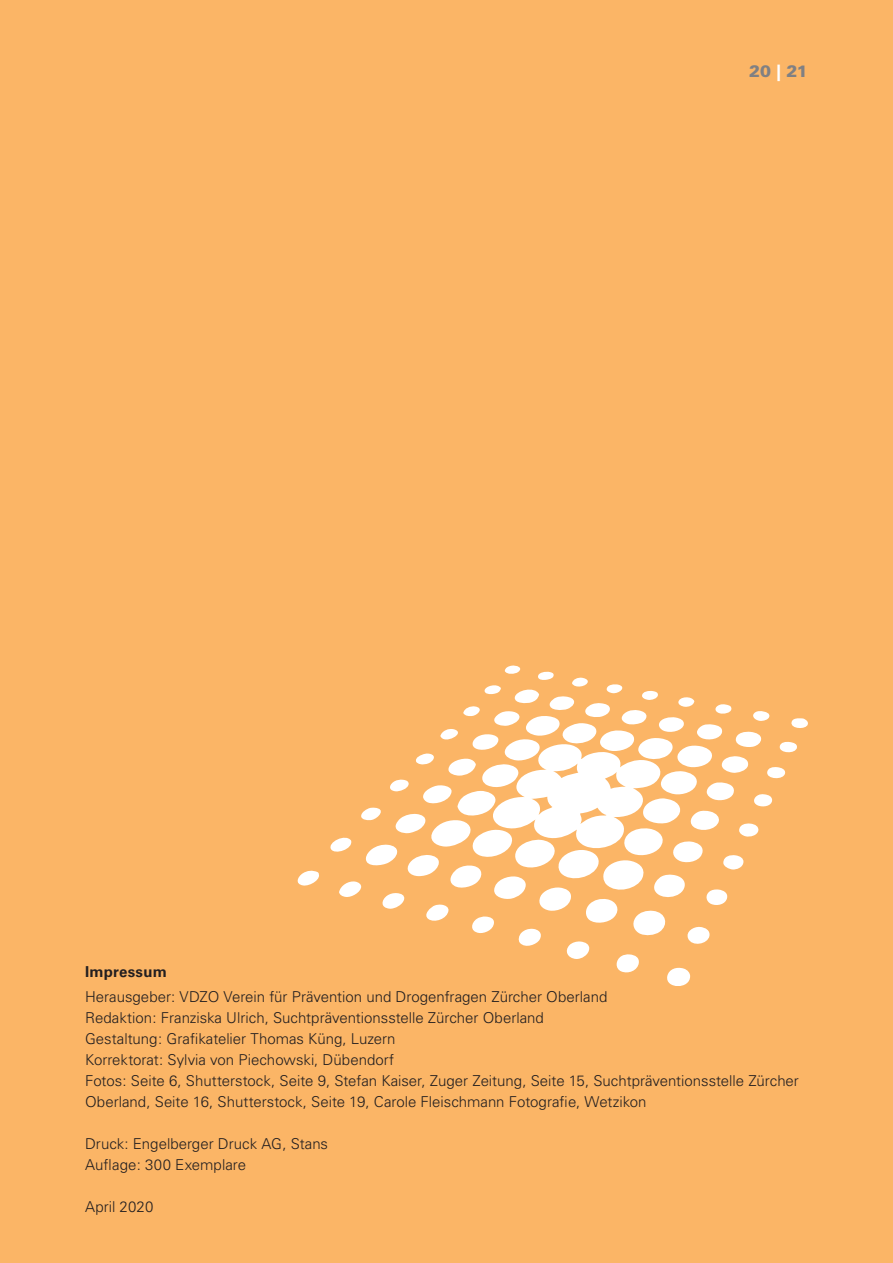
<style>
.page{position:relative;width:893px;height:1263px;background:#fbb566}
.page>*{position:absolute;margin:0;border:0;box-sizing:border-box;transform-origin:0 0}
.pagina{font:900 16.5px "Univers";color:#808083}
.text{font:300 15px/21px "Univers";color:#231f20}
.untertitel{font:700 15px "Univers";letter-spacing:.015em;color:#231f20}
.s1{color:#fff}
</style>
<div class="page">
<svg style="left:297px;top:665px;width:511px;height:321px"></svg>
<p class="pagina" style="left:749px;top:61px;width:60px">20 <span class="s1">|</span> 21</p>
<p class="untertitel" style="left:85px;top:962px;width:83px">Impressum</p>
<p class="text" style="left:85px;top:986px;width:524px">Herausgeber: VDZO Verein für Prävention und Drogenfragen Zürcher Oberland</p>
<p class="text" style="left:85px;top:1007px;width:460px">Redaktion: Franziska Ulrich, Suchtpräventionsstelle Zürcher Oberland</p>
<p class="text" style="left:85px;top:1028px;width:312px">Gestaltung: Grafikatelier Thomas Küng, Luzern</p>
<p class="text" style="left:85px;top:1049px;width:311px">Korrektorat: Sylvia von Piechowski, Dübendorf</p>
<p class="text" style="left:85px;top:1070px;width:715px">Fotos: Seite 6, Shutterstock, Seite 9, Stefan Kaiser, Zuger Zeitung, Seite 15, Suchtpräventionsstelle Zürcher<br>Oberland, Seite 16, Shutterstock, Seite 19, Carole Fleischmann Fotografie, Wetzikon</p>
<p class="text" style="left:85px;top:1133px;width:245px">Druck: Engelberger Druck AG, Stans</p>
<p class="text" style="left:85px;top:1154px;width:162px">Auflage: 300 Exemplare</p>
<p class="text" style="left:85px;top:1196px;width:70px">April 2020</p>
</div>
